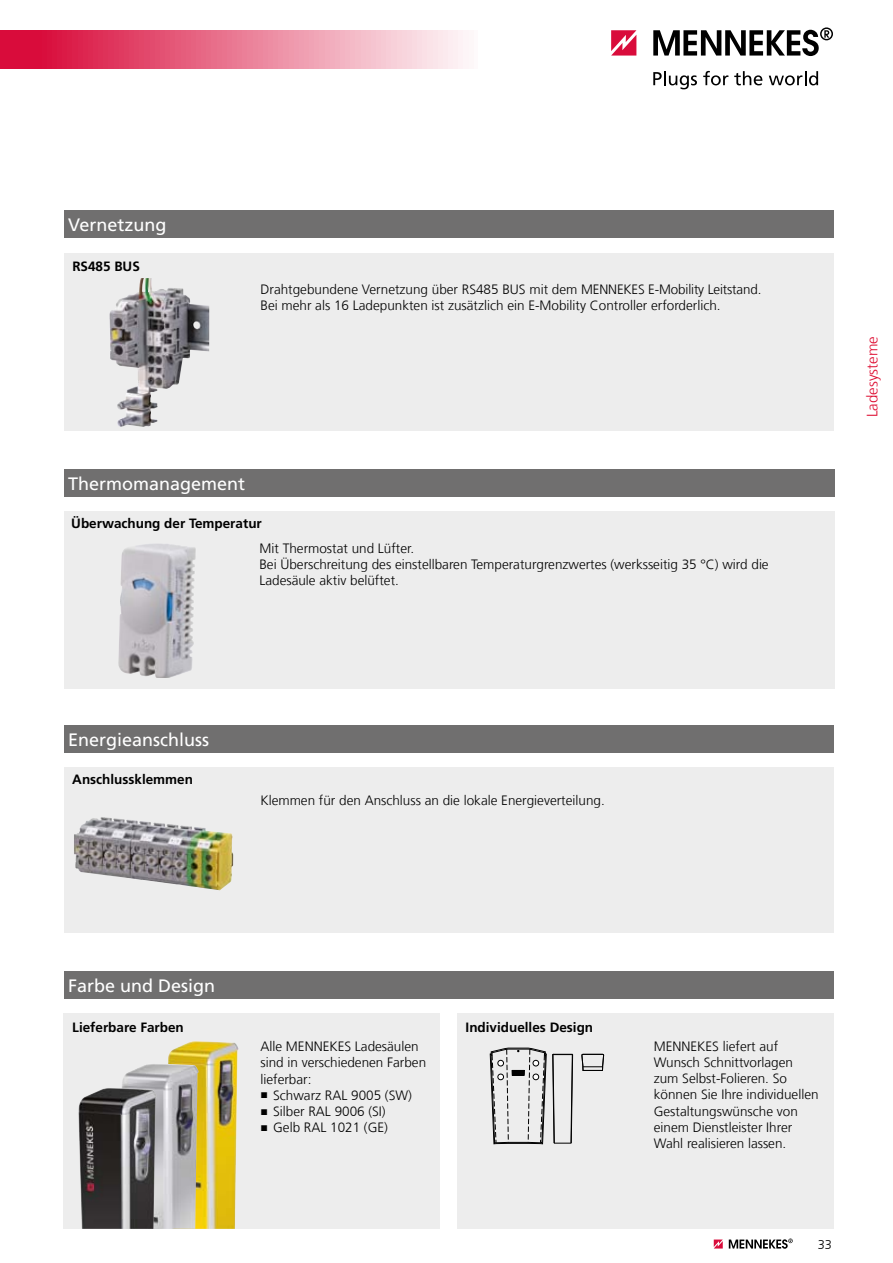
<style>
.page{position:relative;width:893px;height:1263px;background:#fff}
.page>*{position:absolute;margin:0;border:0;box-sizing:border-box;transform-origin:0 0}
.t1{font:18px "Frutiger LT Com";color:#fff}
.t2{font:300 15px "Frutiger LT Com";color:#dd0b2f}
.t3{font:300 13.5px/16.2px "Frutiger LT Com";color:#000}
.t4{font:700 13.5px "Frutiger LT Com";color:#000}
.t5{font:300 12.75px "Frutiger LT Com";color:#000}
</style>
<div class="page">
<div style="left:64px;top:1013px;width:376px;height:216px;background:#ededed"></div>
<div style="left:457px;top:1013px;width:376px;height:216px;background:#ededed"></div>
<svg style="left:552px;top:1054px;width:21px;height:90px"></svg>
<svg style="left:582px;top:1054px;width:23px;height:17px"></svg>
<svg style="left:490px;top:1047px;width:56px;height:97px"></svg>
<div style="left:64px;top:971px;width:769px;height:28px;background:#706f6f"></div>
<img style="left:168px;top:1041px;width:71px;height:188px">
<img style="left:122px;top:1063px;width:77px;height:166px">
<img style="left:78px;top:1088px;width:79px;height:141px">
<svg style="left:611px;top:30px;width:25px;height:26px"></svg>
<svg style="left:653px;top:27px;width:180px;height:29px"></svg>
<svg style="left:653px;top:71px;width:44px;height:18px"></svg>
<svg style="left:703px;top:71px;width:25px;height:14px"></svg>
<svg style="left:734px;top:71px;width:28px;height:14px"></svg>
<svg style="left:769px;top:71px;width:49px;height:14px"></svg>
<svg style="left:714px;top:1239px;width:9px;height:9px"></svg>
<svg style="left:729px;top:1238px;width:64px;height:11px"></svg>
<div style="left:0;top:30px;width:478px;height:39px;background:linear-gradient(to right,#d6002d,#fefbfc)"></div>
<div style="left:64px;top:254px;width:769px;height:177px;background:#ededed"></div>
<div style="left:64px;top:210px;width:769px;height:28px;background:#706f6f"></div>
<img style="left:109px;top:278px;width:36px;height:132px">
<div style="left:64px;top:511px;width:770px;height:177px;background:#ededed"></div>
<div style="left:64px;top:469px;width:770px;height:28px;background:#706f6f"></div>
<img style="left:118px;top:544px;width:77px;height:134px">
<div style="left:64px;top:767px;width:769px;height:166px;background:#ededed"></div>
<img style="left:74px;top:817px;width:159px;height:73px">
<div style="left:64px;top:725px;width:769px;height:28px;background:#706f6f"></div>
<h1 class="t1" style="left:68px;top:214px;width:100px">Vernetzung</h1>
<p class="t4" style="left:72px;top:259px;width:69px">RS485 BUS</p>
<p class="t3" style="left:261px;top:281px;width:502px">Drahtgebundene Vernetzung über RS485 BUS mit dem MENNEKES E-Mobility Leitstand.<br>Bei mehr als 16 Ladepunkten ist zusätzlich ein E-Mobility Controller erforderlich.</p>
<h1 class="t1" style="left:68px;top:473px;width:179px">Thermomanagement</h1>
<p class="t4" style="left:71px;top:516px;width:192px">Überwachung der Temperatur</p>
<p class="t3" style="left:259px;top:540px;width:511px">Mit Thermostat und Lüfter.<br>Bei Überschreitung des einstellbaren Temperaturgrenzwertes (werksseitig 35 °C) wird die<br>Ladesäule aktiv belüftet.</p>
<h1 class="t1" style="left:68px;top:729px;width:143px">Energieanschluss</h1>
<p class="t4" style="left:72px;top:772px;width:122px">Anschlussklemmen</p>
<p class="t3" style="left:260px;top:792px;width:346px">Klemmen für den Anschluss an die lokale Energieverteilung.</p>
<p class="t2" style="left:863px;top:417px;width:82px;rotate:-90deg">Ladesysteme</p>
<h1 class="t1" style="left:68px;top:975px;width:149px">Farbe und Design</h1>
<p class="t4" style="left:72px;top:1019px;width:113px">Lieferbare Farben</p>
<p class="t4" style="left:466px;top:1019px;width:129px">Individuelles Design</p>
<p class="t3" style="left:260px;top:1038px;width:167px">Alle MENNEKES Ladesäulen sind in verschiedenen Farben lieferbar:</p>
<p class="t3" style="left:260px;top:1087px;width:153px">▪ Schwarz RAL 9005 (SW)</p>
<p class="t3" style="left:260px;top:1103px;width:127px">▪ Silber RAL 9006 (SI)</p>
<p class="t3" style="left:260px;top:1119px;width:129px">▪ Gelb RAL 1021 (GE)</p>
<p class="t3" style="left:654px;top:1038px;width:166px">MENNEKES liefert auf<br>Wunsch Schnittvorlagen zum Selbst-Folieren. So können Sie Ihre individuellen<br>Gestaltungswünsche von einem Dienstleister Ihrer<br>Wahl realisieren lassen.</p>
<p class="t5" style="left:818px;top:1237px;width:16px">33</p>
</div>
